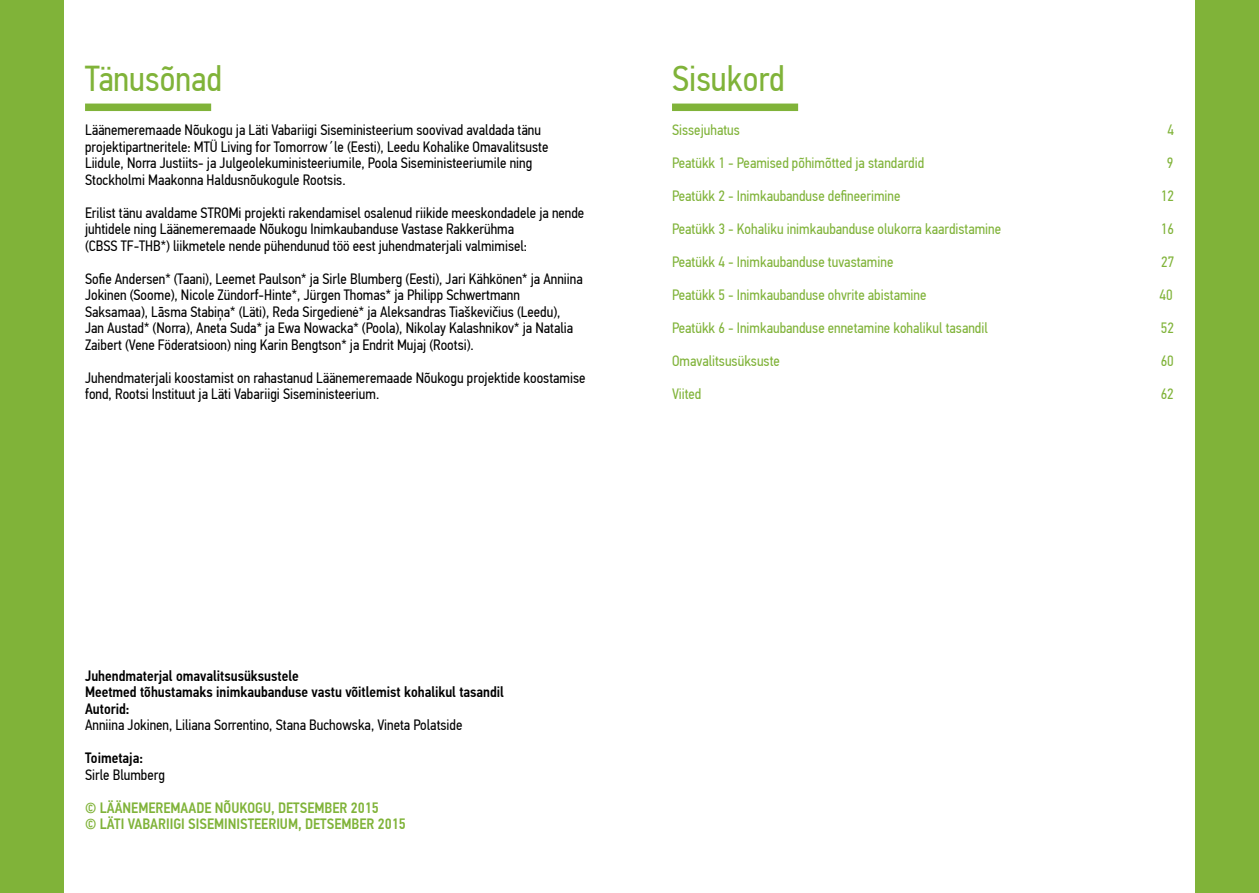
<style>
.page{position:relative;width:1259px;height:893px;background:#fff}
.page>*{position:absolute;margin:0;border:0;box-sizing:border-box;transform-origin:0 0}
.t1{font:36px "PF Din Text Cond Pro";color:#80b339}
.t2{font:15px/16.5px "PF Din Text Cond Pro";color:#000}
.t3{font:15px "PF Din Text Cond Pro";color:#80b339}
.t4{font:500 15px/16.5px "PF Din Text Cond Pro";color:#000}
.t5{font:500 15px/16.5px "PF Din Text Cond Pro";color:#80b339}
</style>
<div class="page">
<div style="left:85px;top:104px;width:126px;height:7px;background:#80b339"></div>
<div style="left:672px;top:104px;width:126px;height:7px;background:#80b339"></div>
<div style="left:0;top:0;width:64px;height:893px;background:#80b339"></div>
<div style="left:1195px;top:0;width:64px;height:893px;background:#80b339"></div>
<h1 class="t1" style="left:85px;top:57px;width:138px">Tänusõnad</h1>
<p class="t2" style="left:85px;top:122px;width:465px">Läänemeremaade Nõukogu ja Läti Vabariigi Siseministeerium soovivad avaldada tänu projektipartneritele: MTÜ Living for Tomorrow´le (Eesti), Leedu Kohalike Omavalitsuste Liidule, Norra Justiits- ja Julgeolekuministeeriumile, Poola Siseministeeriumile ning Stockholmi Maakonna Haldusnõukogule Rootsis.</p>
<p class="t2" style="left:85px;top:204px;width:501px">Erilist tänu avaldame STROMi projekti rakendamisel osalenud riikide meeskondadele ja nende juhtidele ning Läänemeremaade Nõukogu Inimkaubanduse Vastase Rakkerühma<br>(CBSS TF-THB*) liikmetele nende pühendunud töö eest juhendmaterjali valmimisel:</p>
<p class="t2" style="left:85px;top:270px;width:499px">Sofie Andersen* (Taani), Leemet Paulson* ja Sirle Blumberg (Eesti), Jari Kähkönen* ja Anniina Jokinen (Soome), Nicole Zündorf-Hinte*, Jürgen Thomas* ja Philipp Schwertmann Saksamaa), Lāsma Stabiņa* (Läti), Reda Sirgedienė* ja Aleksandras Tiaškevičius (Leedu), Jan Austad* (Norra), Aneta Suda* ja Ewa Nowacka* (Poola), Nikolay Kalashnikov* ja Natalia Zaibert (Vene Föderatsioon) ning Karin Bengtson* ja Endrit Mujaj (Rootsi).</p>
<p class="t2" style="left:85px;top:369px;width:502px">Juhendmaterjali koostamist on rahastanud Läänemeremaade Nõukogu projektide koostamise fond, Rootsi Instituut ja Läti Vabariigi Siseministeerium.</p>
<h1 class="t1" style="left:672px;top:57px;width:114px">Sisukord</h1>
<p class="t3" style="left:672px;top:121px;width:69px">Sissejuhatus</p>
<p class="t3" style="left:1167px;top:121px;width:8px">4</p>
<p class="t3" style="left:672px;top:154px;width:254px">Peatükk 1 - Peamised põhimõtted ja standardid</p>
<p class="t3" style="left:1166px;top:154px;width:8px">9</p>
<p class="t3" style="left:672px;top:187px;width:230px">Peatükk 2 - Inimkaubanduse defineerimine</p>
<p class="t3" style="left:1160px;top:187px;width:15px">12</p>
<p class="t3" style="left:672px;top:220px;width:331px">Peatükk 3 - Kohaliku inimkaubanduse olukorra kaardistamine</p>
<p class="t3" style="left:1160px;top:220px;width:15px">16</p>
<p class="t3" style="left:672px;top:253px;width:223px">Peatükk 4 - Inimkaubanduse tuvastamine</p>
<p class="t3" style="left:1161px;top:253px;width:15px">27</p>
<p class="t3" style="left:672px;top:286px;width:256px">Peatükk 5 - Inimkaubanduse ohvrite abistamine</p>
<p class="t3" style="left:1159px;top:286px;width:15px">40</p>
<p class="t3" style="left:672px;top:319px;width:317px">Peatükk 6 - Inimkaubanduse ennetamine kohalikul tasandil</p>
<p class="t3" style="left:1160px;top:319px;width:15px">52</p>
<p class="t3" style="left:672px;top:352px;width:109px">Omavalitsusüksuste</p>
<p class="t3" style="left:672px;top:385px;width:31px">Viited</p>
<p class="t3" style="left:1160px;top:352px;width:15px">60</p>
<p class="t3" style="left:1160px;top:385px;width:15px">62</p>
<p class="t4" style="left:85px;top:667px;width:420px">Juhendmaterjal omavalitsusüksustele<br>Meetmed tõhustamaks inimkaubanduse vastu võitlemist kohalikul tasandil<br>Autorid:</p>
<p class="t2" style="left:85px;top:717px;width:379px">Anniina Jokinen, Liliana Sorrentino, Stana Buchowska, Vineta Polatside</p>
<p class="t4" style="left:85px;top:750px;width:59px">Toimetaja:</p>
<p class="t2" style="left:85px;top:766px;width:81px">Sirle Blumberg</p>
<p class="t5" style="left:85px;top:799px;width:322px">© LÄÄNEMEREMAADE NÕUKOGU, DETSEMBER 2015<br>© LÄTI VABARIIGI SISEMINISTEERIUM, DETSEMBER 2015</p>
</div>
